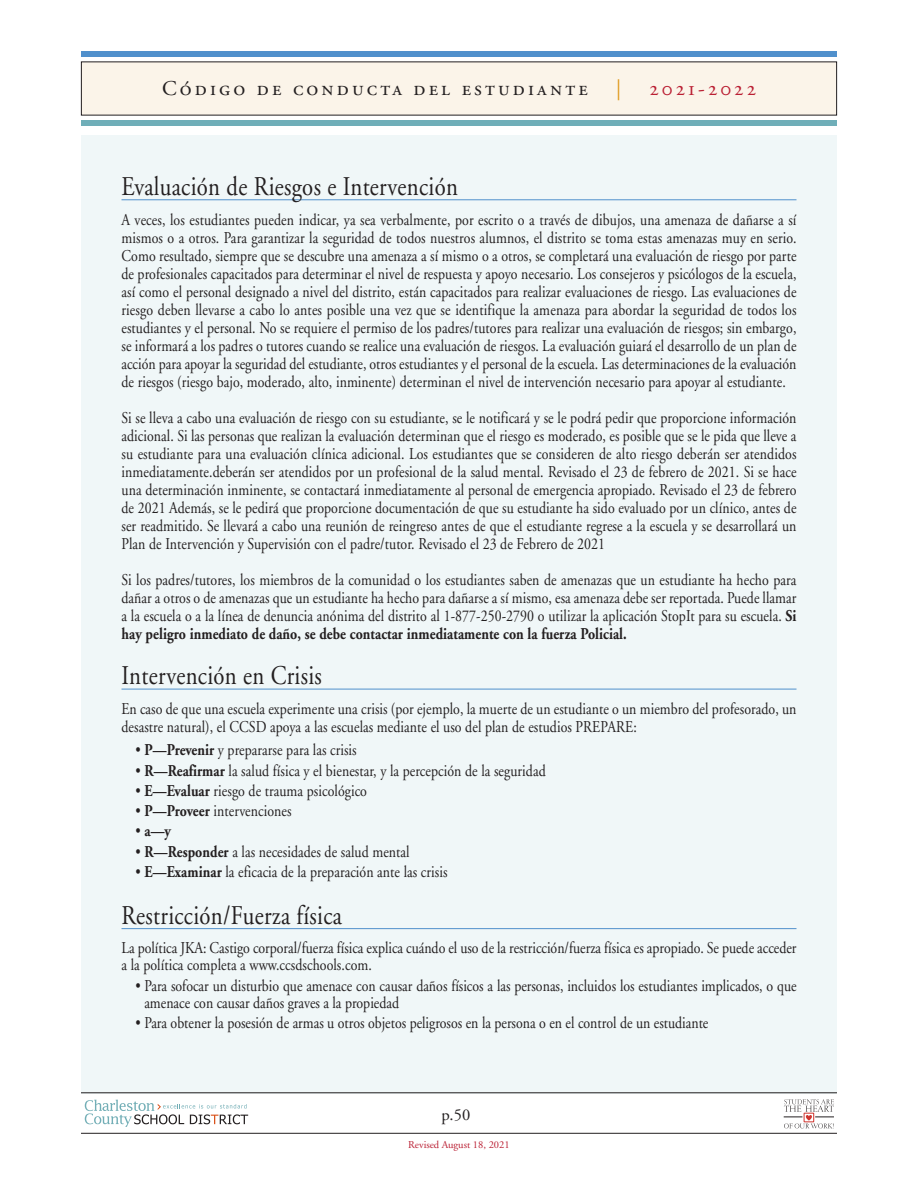
<style>
.page{position:relative;width:918px;height:1188px;background:#fff}
.page>*{position:absolute;margin:0;border:0;box-sizing:border-box;transform-origin:0 0}
.t1{font:27px "Adobe Garamond";letter-spacing:.015em;color:#231f20;scale:.84 1}
.t2{font:21px "Adobe Garamond Regular SC";letter-spacing:.15em;color:#231f20}
.t3{font:21px "Adobe Garamond Regular SC";letter-spacing:.15em;color:#ba1f33}
.t4{font:21px "Adobe Garamond Regular SC";color:#df9717}
.t5{font:16.5px/18px "Adobe Garamond";letter-spacing:.005em;color:#231f20;text-align:justify;scale:.84 1}
.t6{font:16.5px "Adobe Garamond";letter-spacing:.005em;color:#231f20}
.t7{font:700 16.5px "Adobe Garamond";color:#231f20;scale:.84 1}
.t8{font:10.5px "Adobe Garamond";color:#ba1f33}
.s1{font-weight:700}
.s2{font-weight:400}
</style>
<div class="page">
<div style="left:81px;top:135px;width:756px;height:958px;background:#f0f7f8"></div>
<svg style="left:85px;top:1100px;width:163px;height:27px"></svg>
<hr style="left:81px;top:1092px;width:756px;height:1px;background:#231f20">
<hr style="left:81px;top:1133px;width:756px;height:1px;background:#231f20">
<svg style="left:784px;top:1099px;width:50px;height:29px"></svg>
<div style="left:804px;top:1113px;width:10px;height:9px;border:1px solid #cf342e"></div>
<div style="left:82px;top:62px;width:754px;height:53px;background:#fbf4e9"></div>
<div style="left:81px;top:120px;width:756px;height:6px;background:#6faeb8"></div>
<div style="left:81px;top:51px;width:756px;height:6px;background:#5090cc"></div>
<hr style="left:122px;top:199px;width:674px;height:1px;background:#5090cc">
<hr style="left:122px;top:689px;width:674px;height:1px;background:#5090cc">
<hr style="left:122px;top:928px;width:674px;height:1px;background:#5090cc">
<p class="t2" style="left:162px;top:76px;width:427px">Código de conducta del estudiante</p>
<p class="t4" style="left:616px;top:76px;width:7px">|</p>
<p class="t3" style="left:649px;top:76px;width:108px">2021-2022</p>
<h1 class="t1" style="left:122px;top:176px;width:402px">Evaluación de Riesgos e Intervención</h1>
<p class="t5" style="left:122px;top:212px;width:805px">A veces, los estudiantes pueden indicar, ya sea verbalmente, por escrito o a través de dibujos, una amenaza de dañarse a sí mismos o a otros. Para garantizar la seguridad de todos nuestros alumnos, el distrito se toma estas amenazas muy en serio.<br>Como resultado, siempre que se descubre una amenaza a sí mismo o a otros, se completará una evaluación de riesgo por parte de profesionales capacitados para determinar el nivel de respuesta y apoyo necesario. Los consejeros y psicólogos de la escuela, así como el personal designado a nivel del distrito, están capacitados para realizar evaluaciones de riesgo. Las evaluaciones de riesgo deben llevarse a cabo lo antes posible una vez que se identifique la amenaza para abordar la seguridad de todos los estudiantes y el personal. No se requiere el permiso de los padres/tutores para realizar una evaluación de riesgos; sin embargo, se informará a los padres o tutores cuando se realice una evaluación de riesgos. La evaluación guiará el desarrollo de un plan de acción para apoyar la seguridad del estudiante, otros estudiantes y el personal de la escuela. Las determinaciones de la evaluación de riesgos (riesgo bajo, moderado, alto, inminente) determinan el nivel de intervención necesario para apoyar al estudiante.</p>
<p class="t5" style="left:122px;top:410px;width:805px">Si se lleva a cabo una evaluación de riesgo con su estudiante, se le notificará y se le podrá pedir que proporcione información adicional. Si las personas que realizan la evaluación determinan que el riesgo es moderado, es posible que se le pida que lleve a su estudiante para una evaluación clínica adicional. Los estudiantes que se consideren de alto riesgo deberán ser atendidos inmediatamente.deberán ser atendidos por un profesional de la salud mental. Revisado el 23 de febrero de 2021. Si se hace una determinación inminente, se contactará inmediatamente al personal de emergencia apropiado. Revisado el 23 de febrero de 2021 Además, se le pedirá que proporcione documentación de que su estudiante ha sido evaluado por un clínico, antes de ser readmitido. Se llevará a cabo una reunión de reingreso antes de que el estudiante regrese a la escuela y se desarrollará un Plan de Intervención y Supervisión con el padre/tutor. Revisado el 23 de Febrero de 2021</p>
<p class="t5" style="left:122px;top:572px;width:805px">Si los padres/tutores, los miembros de la comunidad o los estudiantes saben de amenazas que un estudiante ha hecho para dañar a otros o de amenazas que un estudiante ha hecho para dañarse a sí mismo, esa amenaza debe ser reportada. Puede llamar a la escuela o a la línea de denuncia anónima del distrito al 1-877-250-2790 o utilizar la aplicación StopIt para su escuela. <span class="s1">Si hay peligro inmediato de daño, se debe contactar inmediatamente con la fuerza Policial.</span></p>
<h1 class="t1" style="left:122px;top:665px;width:240px">Intervención en Crisis</h1>
<p class="t5" style="left:122px;top:702px;width:805px">En caso de que una escuela experimente una crisis (por ejemplo, la muerte de un estudiante o un miembro del profesorado, un desastre natural), el CCSD apoya a las escuelas mediante el uso del plan de estudios PREPARE:</p>
<p class="t5" style="left:136px;top:743px;width:265px">• <span class="s1">P—Prevenir</span> y prepararse para las crisis</p>
<p class="t5" style="left:136px;top:763px;width:490px">• <span class="s1">R—Reafirmar</span> la salud física y el bienestar, y la percepción de la seguridad</p>
<p class="t5" style="left:136px;top:783px;width:277px">• <span class="s1">E—Evaluar</span> riesgo de trauma psicológico</p>
<p class="t5" style="left:136px;top:804px;width:187px">• <span class="s1">P—Proveer</span> intervenciones</p>
<p class="t7" style="left:136px;top:825px;width:44px"><span class="s2">•</span> a—y</p>
<p class="t5" style="left:136px;top:844px;width:328px">• <span class="s1">R—Responder</span> a las necesidades de salud mental</p>
<p class="t5" style="left:136px;top:864px;width:373px">• <span class="s1">E—Examinar</span> la eficacia de la preparación ante las crisis</p>
<h1 class="t1" style="left:122px;top:904px;width:264px">Restricción/Fuerza física</h1>
<p class="t5" style="left:122px;top:941px;width:805px;line-height:17.2px">La política JKA: Castigo corporal/fuerza física explica cuándo el uso de la restricción/fuerza física es apropiado. Se puede acceder a la política completa a www.ccsdschools.com.</p>
<p class="t5" style="left:144px;top:978px;width:778px;line-height:17.2px;text-indent:-9px">• Para sofocar un disturbio que amenace con causar daños físicos a las personas, incluidos los estudiantes implicados, o que amenace con causar daños graves a la propiedad</p>
<p class="t5" style="left:136px;top:1015px;width:684px">• Para obtener la posesión de armas u otros objetos peligrosos en la persona o en el control de un estudiante</p>
<p class="t6" style="left:442px;top:1108px;width:30px">p.50</p>
<p class="t8" style="left:408px;top:1140px;width:103px">Revised August 18, 2021</p>
</div>
